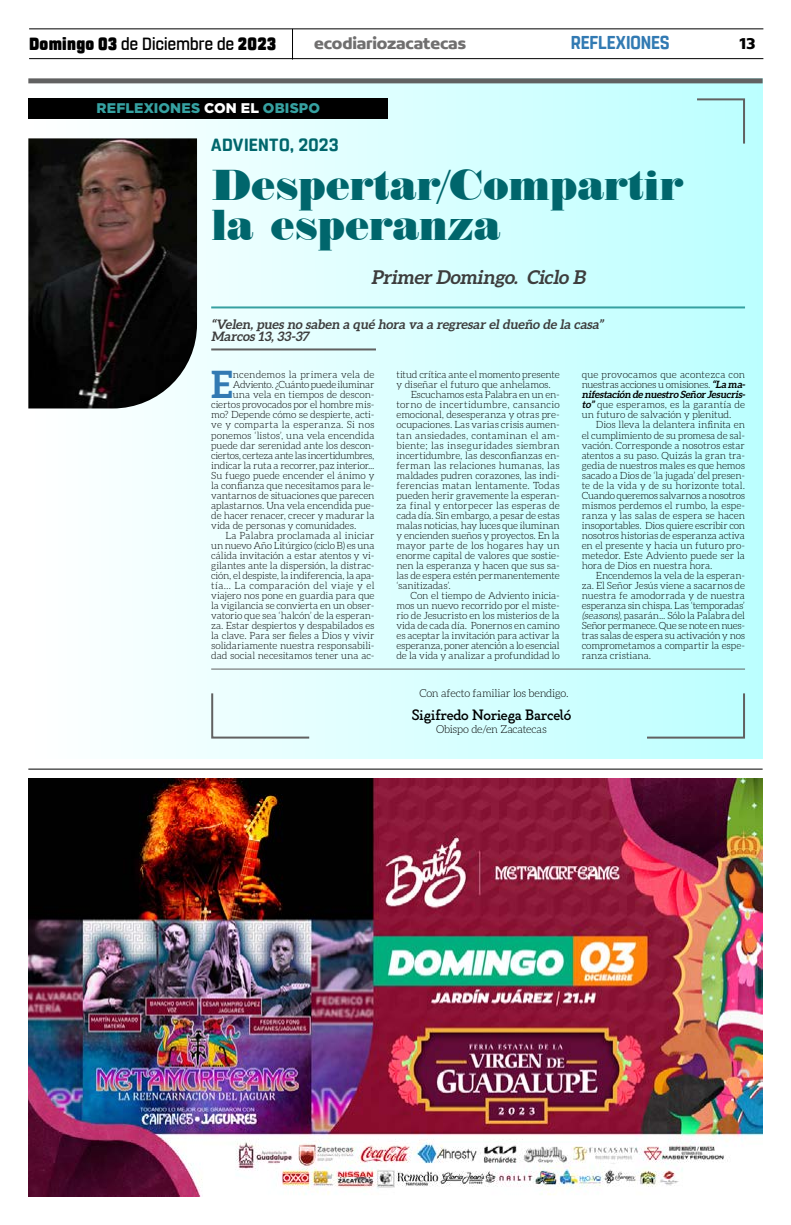
<style>
.page{position:relative;width:791px;height:1225px;background:#fff}
.page>*{position:absolute;margin:0;border:0;box-sizing:border-box;transform-origin:0 0}
.t1{font:42px/40px "Normande BT";letter-spacing:-.015em;color:#00666c}
.t2{font:700 37.7px "Aleo";color:#327ab3}
.t3{font:italic 700 19px "Aleo";color:#3d3d3d}
.t4{font:700 18.6px "Rohn Rounded";color:#327ab3;scale:.91 1}
.t5{font:900 17.6px "Rohn Rounded";letter-spacing:.015em;color:#000;scale:.91 1}
.t6{font:700 17.6px "Rohn Rounded";letter-spacing:.02em;color:#00666c}
.t7{font:700 16.9px "Concord";letter-spacing:-.01em;color:#706f6f}
.t8{font:700 16.9px "Concord";color:#000}
.t9{font:500 15px "Gambero";letter-spacing:-.025em;color:#000}
.t10{font:900 14px "Gotham";letter-spacing:.01em;color:#36a1a1}
.t11{font:italic 700 13px/12px "Aleo";color:#3d3d3d}
.t12{font:300 11px "Aleo";letter-spacing:-.02em;color:#000}
.t13{font:300 10px/10px "Aleo";letter-spacing:-.005em;color:#000;text-align:justify}
.t14{font:300 10px "Aleo";letter-spacing:-.025em;color:#000}
.t15{font:300 10px "Aleo";letter-spacing:.025em;color:#000}
.t16{font:300 10px "Aleo";letter-spacing:.015em;color:#000}
.t17{font:300 10px "Aleo";letter-spacing:-.035em;color:#000}
.t18{font:300 10px "Aleo";letter-spacing:.02em;color:#000}
.t19{font:300 10px "Aleo";letter-spacing:.03em;color:#000}
.s1{font-weight:500}
.s2{color:#fff}
.s3{font-weight:700;font-style:italic}
.s4{font-style:italic}
</style>
<div class="page">
<hr style="left:29px;top:28px;width:734px;height:1px;background:#000">
<hr style="left:29px;top:58px;width:734px;height:1px;background:#000">
<hr style="left:292px;top:29px;width:1px;height:31px;background:#000">
<img style="left:28px;top:778px;width:735px;height:418px">
<div style="left:28px;top:78px;width:735px;height:680px;background:linear-gradient(to right,#fdfdfd,#bff)"></div>
<img style="left:28px;top:138px;width:169px;height:270px">
<div style="left:28px;top:98px;width:360px;height:20px;background:#000"></div>
<div style="left:28px;top:78px;width:735px;height:5px;background:#616161"></div>
<svg style="left:695px;top:97px;width:51px;height:49px;background:#b8f3f3"></svg>
<svg style="left:210px;top:691px;width:101px;height:48px;background:#e1f5f5"></svg>
<svg style="left:645px;top:691px;width:101px;height:48px;background:#bbf5f5"></svg>
<hr style="left:211px;top:668px;width:534px;height:1px;background:#616161">
<hr style="left:211px;top:348px;width:165px;height:2px;background:#616161">
<hr style="left:211px;top:306px;width:534px;height:2px;background:#36a1a1">
<hr style="left:28px;top:768px;width:735px;height:1px;background:#000">
<h3 class="t5" style="left:29px;top:33px;width:273px">Domingo 03 <span class="s1">de Diciembre de</span> 2023</h3>
<h3 class="t7" style="left:314px;top:33px;width:153px">ecodiariozacatecas</h3>
<h3 class="t4" style="left:571px;top:32px;width:110px">REFLEXIONES</h3>
<h3 class="t8" style="left:739px;top:33px;width:18px">13</h3>
<h3 class="t10" style="left:96px;top:100px;width:225px">REFLEXIONES <span class="s2">CON EL</span> OBISPO</h3>
<h3 class="t6" style="left:211px;top:135px;width:129px">ADVIENTO, 2023</h3>
<h1 class="t1" style="left:211px;top:165px;width:473px">Despertar/Compartir la esperanza</h1>
<h3 class="t3" style="left:371px;top:266px;width:219px">Primer Domingo. Ciclo B</h3>
<h3 class="t11" style="left:211px;top:318px;width:396px">“Velen,pues no saben a qué hora va a regresar eldueño de la casa”<br>Marcos 13,33-37</h3>
<h2 class="t2" style="left:211px;top:363px;width:23px">E</h2>
<p class="t18" style="left:233px;top:369px;width:143px">ncendemos la primera vela de</p>
<p class="t17" style="left:233px;top:379px;width:143px">Adviento. ¿Cuánto puede iluminar</p>
<p class="t13" style="left:233px;top:390px;width:143px">una vela en tiempos de descon-</p>
<p class="t14" style="left:211px;top:399px;width:165px">ciertos provocados por el hombre mis-</p>
<p class="t13" style="left:211px;top:410px;width:165px">mo? Depende cómo se despierte, acti-</p>
<p class="t15" style="left:211px;top:419px;width:165px">ve y comparta la esperanza. Si nos</p>
<p class="t13" style="left:211px;top:430px;width:165px">ponemos ‘listos’, una vela encendida</p>
<p class="t13" style="left:211px;top:440px;width:165px">puede dar serenidad ante los descon-</p>
<p class="t17" style="left:211px;top:449px;width:165px">ciertos, certeza ante las incertidumbres,</p>
<p class="t13" style="left:211px;top:460px;width:165px">indicar la ruta a recorrer, paz interior...</p>
<p class="t13" style="left:211px;top:470px;width:165px">Su fuego puede encender el ánimo y</p>
<p class="t13" style="left:211px;top:480px;width:165px">la confianza que necesitamos para le-</p>
<p class="t13" style="left:211px;top:490px;width:165px">vantarnos de situaciones que parecen</p>
<p class="t13" style="left:211px;top:500px;width:165px">aplastarnos. Una vela encendida pue-</p>
<p class="t13" style="left:211px;top:510px;width:165px">de hacer renacer, crecer y madurar la</p>
<p class="t13" style="left:211px;top:520px;width:147px">vida de personas y comunidades.</p>
<p class="t16" style="left:225px;top:529px;width:151px">La Palabra proclamada al iniciar</p>
<p class="t14" style="left:211px;top:539px;width:165px">un nuevo Año Litúrgico (ciclo B) es una</p>
<p class="t13" style="left:211px;top:550px;width:165px">cálida invitación a estar atentos y vi-</p>
<p class="t13" style="left:211px;top:560px;width:165px">gilantes ante la dispersión, la distrac-</p>
<p class="t13" style="left:211px;top:570px;width:165px">ción, el despiste, la indiferencia, la apa-</p>
<p class="t19" style="left:211px;top:579px;width:165px">tía… La comparación del viaje y el</p>
<p class="t13" style="left:211px;top:590px;width:165px">viajero nos pone en guardia para que</p>
<p class="t13" style="left:211px;top:600px;width:165px">la vigilancia se convierta en un obser-</p>
<p class="t13" style="left:211px;top:610px;width:165px">vatorio que sea ‘halcón’ de la esperan-</p>
<p class="t13" style="left:211px;top:620px;width:165px">za. Estar despiertos y despabilados es</p>
<p class="t13" style="left:211px;top:630px;width:165px">la clave. Para ser fieles a Dios y vivir</p>
<p class="t13" style="left:211px;top:640px;width:165px">solidariamente nuestra responsabili-</p>
<p class="t13" style="left:211px;top:650px;width:165px">dad social necesitamos tener una ac-</p>
<p class="t14" style="left:396px;top:369px;width:165px">titud crítica ante el momento presente</p>
<p class="t13" style="left:396px;top:380px;width:156px">y diseñar el futuro que anhelamos.</p>
<p class="t13" style="left:411px;top:390px;width:151px">Escuchamos esta Palabra en un en-</p>
<p class="t15" style="left:396px;top:399px;width:165px">torno de incertidumbre, cansancio</p>
<p class="t13" style="left:396px;top:410px;width:165px">emocional, desesperanza y otras pre-</p>
<p class="t13" style="left:396px;top:420px;width:165px">ocupaciones. Las varias crisis aumen-</p>
<p class="t15" style="left:396px;top:429px;width:165px">tan ansiedades, contaminan el am-</p>
<p class="t15" style="left:396px;top:439px;width:165px">biente; las inseguridades siembran</p>
<p class="t13" style="left:396px;top:450px;width:165px">incertidumbre, las desconfianzas en-</p>
<p class="t16" style="left:396px;top:459px;width:165px">ferman las relaciones humanas, las</p>
<p class="t13" style="left:396px;top:470px;width:165px">maldades pudren corazones, las indi-</p>
<p class="t16" style="left:396px;top:479px;width:165px">ferencias matan lentamente. Todas</p>
<p class="t13" style="left:396px;top:490px;width:165px">pueden herir gravemente la esperan-</p>
<p class="t16" style="left:396px;top:499px;width:165px">za final y entorpecer las esperas de</p>
<p class="t13" style="left:396px;top:510px;width:165px">cada día. Sin embargo, a pesar de estas</p>
<p class="t13" style="left:396px;top:520px;width:165px">malas noticias, hay luces que iluminan</p>
<p class="t13" style="left:396px;top:530px;width:165px">y encienden sueños y proyectos. En la</p>
<p class="t18" style="left:396px;top:539px;width:165px">mayor parte de los hogares hay un</p>
<p class="t13" style="left:396px;top:550px;width:165px">enorme capital de valores que sostie-</p>
<p class="t13" style="left:396px;top:560px;width:165px">nen la esperanza y hacen que sus sa-</p>
<p class="t13" style="left:396px;top:570px;width:165px">las de espera estén permanentemente</p>
<p class="t13" style="left:396px;top:580px;width:56px">‘sanitizadas’.</p>
<p class="t13" style="left:411px;top:590px;width:151px">Con el tiempo de Adviento inicia-</p>
<p class="t13" style="left:396px;top:600px;width:165px">mos un nuevo recorrido por el miste-</p>
<p class="t13" style="left:396px;top:610px;width:165px">rio de Jesucristo en los misterios de la</p>
<p class="t13" style="left:396px;top:620px;width:165px">vida de cada día. Ponernos en camino</p>
<p class="t13" style="left:396px;top:630px;width:165px">es aceptar la invitación para activar la</p>
<p class="t14" style="left:396px;top:639px;width:165px">esperanza, poner atención a lo esencial</p>
<p class="t13" style="left:396px;top:650px;width:165px">de la vida y analizar a profundidad lo</p>
<p class="t13" style="left:582px;top:370px;width:167px;text-align:left">que provocamos que acontezca con nuestras acciones u omisiones. <span class="s3">“La ma&shy;nifestación de nuestro Señor Jesucris&shy;to”</span> que esperamos, es la garantía de un futuro de salvación y plenitud.</p>
<p class="t13" style="left:582px;top:420px;width:165px;text-indent:14px">Dios lleva la delantera infinita en el cumplimiento de su promesa de sal&shy;vación. Corresponde a nosotros estar atentos a su paso. Quizás la gran tra&shy;gedia de nuestros males es que hemos sacado a Dios de ‘la jugada’ del presen&shy;te de la vida y de su horizonte total.<br>Cuando queremos salvarnos a nosotros mismos perdemos el rumbo, la espe&shy;ranza y las salas de espera se hacen insoportables. Dios quiere escribir con nosotros historias de esperanza activa en el presente y hacia un futuro pro&shy;metedor. Este Adviento puede ser la hora de Dios en nuestra hora.</p>
<p class="t13" style="left:582px;top:570px;width:165px;text-indent:14px">Encendemos la vela de la esperan&shy;za. El Señor Jesús viene a sacarnos de nuestra fe amodorrada y de nuestra esperanza sin chispa. Las ‘temporadas’ <span class="s4">(seasons)</span>, pasarán... Sólo la Palabra del Señor permanece. Que se note en nues&shy;tras salas de espera su activación y nos comprometamos a compartir la espe&shy;ranza cristiana.</p>
<p class="t12" style="left:419px;top:687px;width:151px">Con afecto familiar los bendigo.</p>
<h3 class="t9" style="left:411px;top:705px;width:161px">Sigifredo Noriega Barceló</h3>
<p class="t12" style="left:436px;top:723px;width:112px">Obispo de/en Zacatecas</p>
</div>
